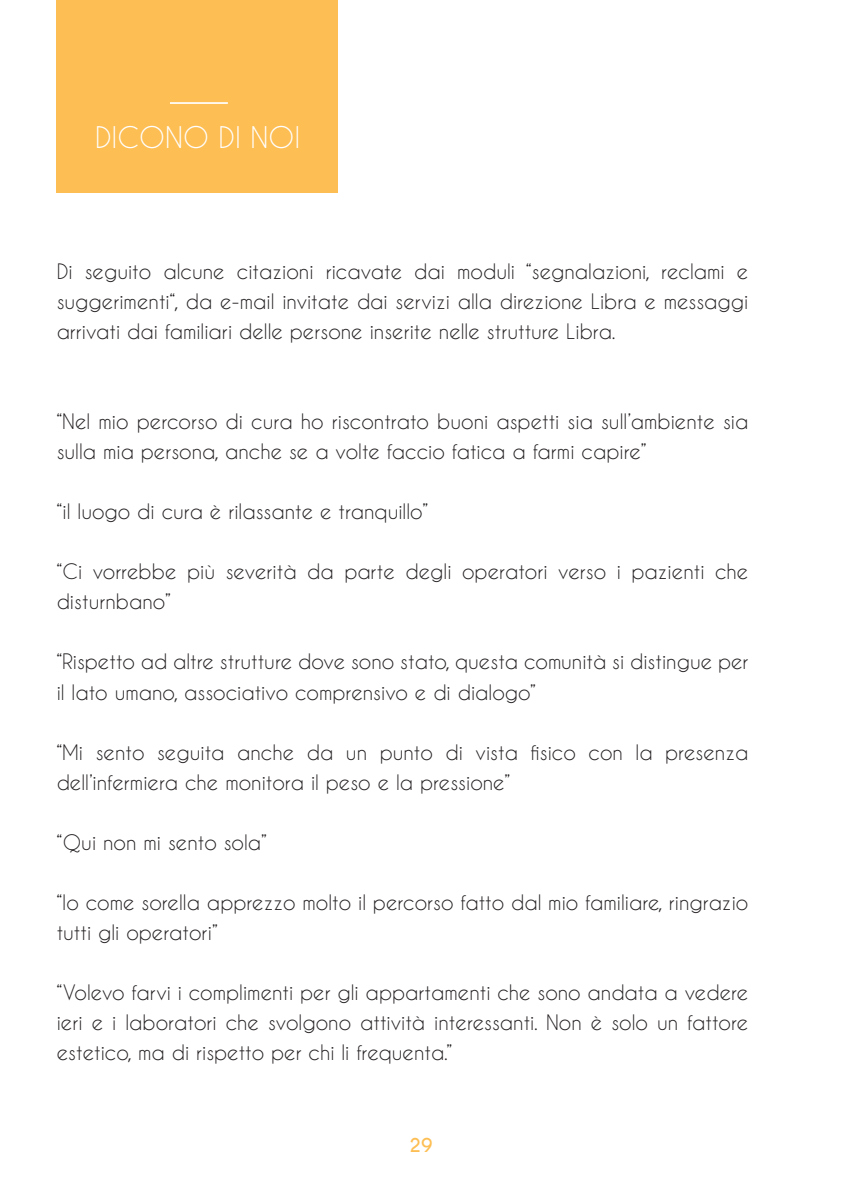
<style>
.page{position:relative;width:842px;height:1191px;background:#fff}
.page>*{position:absolute;margin:0;border:0;box-sizing:border-box;transform-origin:0 0}
.t1{font:28px "Caviar Dreams";color:#fff}
.t2{font:20px/30px "Caviar Dreams";color:#231f20}
.t3{font:700 18px "Caviar Dreams";color:#fdbe53}
</style>
<div class="page">
<div style="left:57px;top:0;width:281px;height:193px;background:#fdbe53"></div>
<hr style="left:170px;top:102px;width:58px;height:2px;background:#fff">
<h1 class="t1" style="left:95px;top:120px;width:207px">DICONO DI NOI</h1>
<p class="t2" style="left:57px;top:256px;width:693px;text-align:justify">Di seguito alcune citazioni ricavate dai moduli “segnalazioni, reclami e suggerimenti“, da e-mail invitate dai servizi alla direzione Libra e messaggi arrivati dai familiari delle persone inserite nelle strutture Libra.</p>
<p class="t2" style="left:57px;top:406px;width:693px">“Nel mio percorso di cura ho riscontrato buoni aspetti sia sull’ambiente sia sulla mia persona, anche se a volte faccio fatica a farmi capire”</p>
<p class="t2" style="left:57px;top:496px;width:373px">“il luogo di cura è rilassante e tranquillo”</p>
<p class="t2" style="left:57px;top:556px;width:693px">“Ci vorrebbe più severità da parte degli operatori verso i pazienti che disturnbano”</p>
<p class="t2" style="left:57px;top:646px;width:693px">“Rispetto ad altre strutture dove sono stato, questa comunità si distingue per il lato umano, associativo comprensivo e di dialogo”</p>
<p class="t2" style="left:57px;top:736px;width:693px">“Mi sento seguita anche da un punto di vista fisico con la presenza dell’infermiera che monitora il peso e la pressione”</p>
<p class="t2" style="left:57px;top:826px;width:211px">“Qui non mi sento sola”</p>
<p class="t2" style="left:57px;top:886px;width:693px">“Io come sorella apprezzo molto il percorso fatto dal mio familiare, ringrazio tutti gli operatori”</p>
<p class="t2" style="left:57px;top:976px;width:693px;text-align:justify">“Volevo farvi i complimenti per gli appartamenti che sono andata a vedere ieri e i laboratori che svolgono attività interessanti. Non è solo un fattore estetico, ma di rispetto per chi li frequenta.”</p>
<p class="t3" style="left:410px;top:1134px;width:24px">29</p>
</div>
